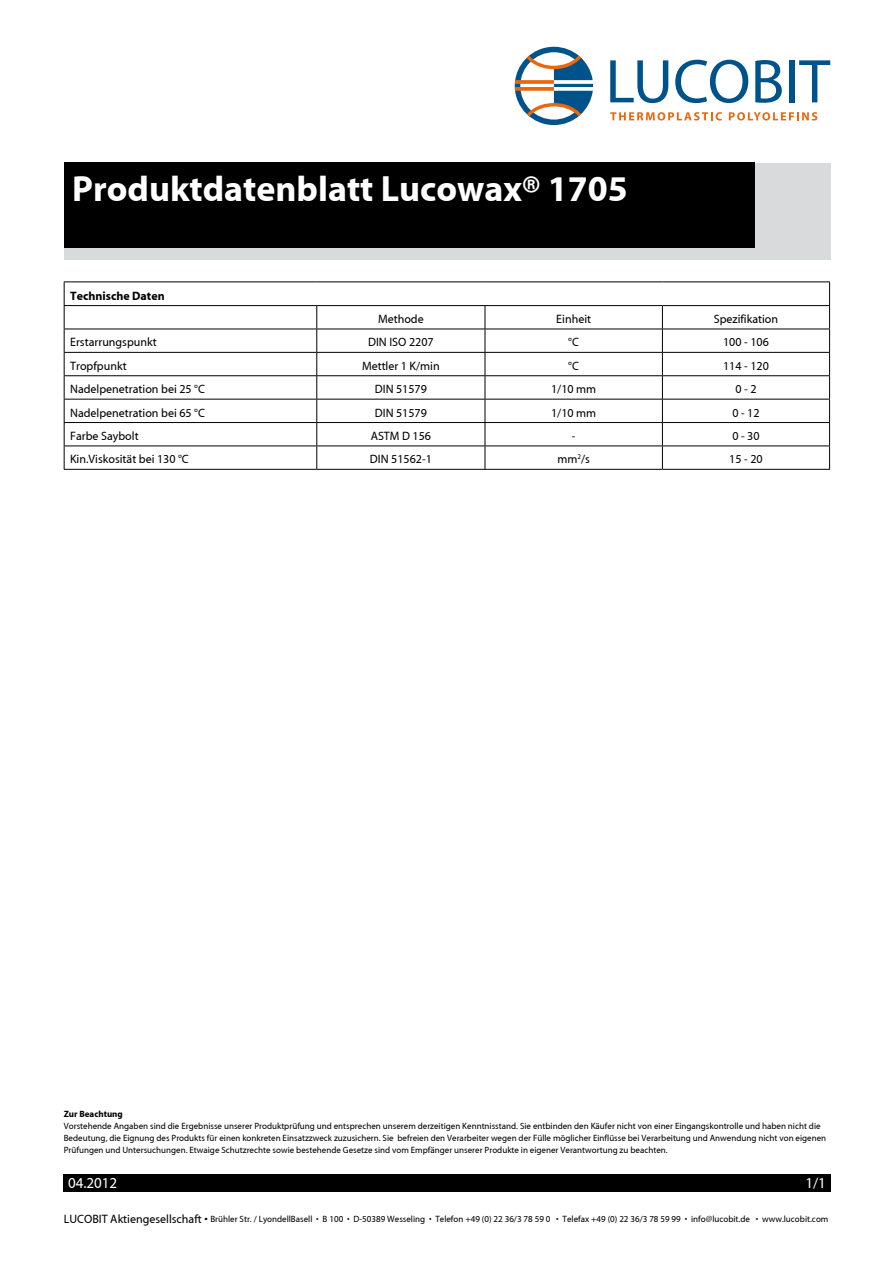
<style>
.page{position:relative;width:893px;height:1263px;background:#fff}
.page>*{position:absolute;margin:0;border:0;box-sizing:border-box;transform-origin:0 0}
.t1{font:700 36px "Myriad LUC";color:#fff}
.t2{font:15px "Myriad LUC";color:#fff}
.t3{font:12px "Myriad LUC";color:#000}
.t4{font:700 12px "Myriad LUC";color:#000}
.t5{font:9px/12px "Myriad LUC";color:#000}
.t6{font:700 9px "Myriad LUC";color:#000}
</style>
<div class="page">
<div style="left:64px;top:163px;width:766px;height:96px;background:#d9dadb"></div>
<svg style="left:515px;top:47px;width:78px;height:78px"></svg>
<svg style="left:610px;top:60px;width:58px;height:43px"></svg>
<svg style="left:675px;top:60px;width:73px;height:43px"></svg>
<svg style="left:755px;top:60px;width:27px;height:43px"></svg>
<div style="left:789px;top:60px;width:5px;height:42px;background:#00538a"></div>
<svg style="left:799px;top:60px;width:31px;height:42px"></svg>
<svg style="left:610px;top:112px;width:112px;height:9px"></svg>
<svg style="left:729px;top:112px;width:88px;height:9px"></svg>
<div style="left:64px;top:1174px;width:765px;height:18px;background:#000"></div>
<div style="left:621px;top:1174px;width:209px;height:18px;background:#000"></div>
<div style="left:64px;top:163px;width:690px;height:85px;background:#000"></div>
<hr style="left:64px;top:281px;width:253px;height:1px;background:#000">
<hr style="left:317px;top:281px;width:168px;height:1px;background:#000">
<hr style="left:485px;top:281px;width:177px;height:1px;background:#000">
<hr style="left:662px;top:281px;width:168px;height:1px;background:#000">
<hr style="left:64px;top:305px;width:253px;height:1px;background:#000">
<hr style="left:317px;top:305px;width:168px;height:1px;background:#000">
<hr style="left:485px;top:305px;width:177px;height:1px;background:#000">
<hr style="left:662px;top:305px;width:168px;height:1px;background:#000">
<hr style="left:64px;top:329px;width:253px;height:1px;background:#000">
<hr style="left:317px;top:329px;width:168px;height:1px;background:#000">
<hr style="left:485px;top:329px;width:177px;height:1px;background:#000">
<hr style="left:662px;top:329px;width:168px;height:1px;background:#000">
<hr style="left:64px;top:352px;width:253px;height:1px;background:#000">
<hr style="left:317px;top:352px;width:168px;height:1px;background:#000">
<hr style="left:485px;top:352px;width:177px;height:1px;background:#000">
<hr style="left:662px;top:352px;width:168px;height:1px;background:#000">
<hr style="left:64px;top:375px;width:253px;height:1px;background:#000">
<hr style="left:317px;top:375px;width:168px;height:1px;background:#000">
<hr style="left:485px;top:375px;width:177px;height:1px;background:#000">
<hr style="left:662px;top:375px;width:168px;height:1px;background:#000">
<hr style="left:64px;top:399px;width:253px;height:1px;background:#000">
<hr style="left:317px;top:399px;width:168px;height:1px;background:#000">
<hr style="left:485px;top:399px;width:177px;height:1px;background:#000">
<hr style="left:662px;top:399px;width:168px;height:1px;background:#000">
<hr style="left:64px;top:422px;width:253px;height:1px;background:#000">
<hr style="left:317px;top:422px;width:168px;height:1px;background:#000">
<hr style="left:485px;top:422px;width:177px;height:1px;background:#000">
<hr style="left:662px;top:422px;width:168px;height:1px;background:#000">
<hr style="left:64px;top:445px;width:253px;height:1px;background:#000">
<svg style="left:64px;top:282px;width:1px;height:187px"></svg>
<hr style="left:317px;top:445px;width:168px;height:1px;background:#000">
<svg style="left:316px;top:306px;width:1px;height:163px"></svg>
<hr style="left:485px;top:445px;width:177px;height:1px;background:#000">
<svg style="left:485px;top:306px;width:1px;height:163px"></svg>
<hr style="left:662px;top:445px;width:168px;height:1px;background:#000">
<svg style="left:662px;top:306px;width:1px;height:163px"></svg>
<svg style="left:829px;top:282px;width:1px;height:187px"></svg>
<hr style="left:64px;top:469px;width:253px;height:1px;background:#000">
<hr style="left:317px;top:469px;width:168px;height:1px;background:#000">
<hr style="left:485px;top:469px;width:177px;height:1px;background:#000">
<hr style="left:662px;top:469px;width:168px;height:1px;background:#000">
<h1 class="t1" style="left:72px;top:170px;width:557px">Produktdatenblatt Lucowax® 1705</h1>
<h3 class="t4" style="left:70px;top:289px;width:96px">Technische Daten</h3>
<h3 class="t3" style="left:378px;top:313px;width:47px">Methode</h3>
<h3 class="t3" style="left:556px;top:313px;width:36px">Einheit</h3>
<h3 class="t3" style="left:714px;top:313px;width:66px">Spezifikation</h3>
<h3 class="t3" style="left:70px;top:336px;width:88px">Erstarrungspunkt</h3>
<h3 class="t3" style="left:368px;top:336px;width:67px">DIN ISO 2207</h3>
<h3 class="t3" style="left:568px;top:336px;width:12px">°C</h3>
<h3 class="t3" style="left:723px;top:336px;width:47px">100 - 106</h3>
<h3 class="t3" style="left:70px;top:360px;width:58px">Tropfpunkt</h3>
<h3 class="t3" style="left:362px;top:360px;width:79px">Mettler 1 K/min</h3>
<h3 class="t3" style="left:568px;top:360px;width:12px">°C</h3>
<h3 class="t3" style="left:723px;top:360px;width:47px">114 - 120</h3>
<h3 class="t3" style="left:70px;top:383px;width:136px">Nadelpenetration bei 25 °C</h3>
<h3 class="t3" style="left:375px;top:383px;width:54px">DIN 51579</h3>
<h3 class="t3" style="left:551px;top:383px;width:47px">1/10 mm</h3>
<h3 class="t3" style="left:735px;top:383px;width:23px">0 - 2</h3>
<h3 class="t3" style="left:70px;top:407px;width:136px">Nadelpenetration bei 65 °C</h3>
<h3 class="t3" style="left:375px;top:407px;width:54px">DIN 51579</h3>
<h3 class="t3" style="left:551px;top:407px;width:47px">1/10 mm</h3>
<h3 class="t3" style="left:732px;top:407px;width:29px">0 - 12</h3>
<h3 class="t3" style="left:70px;top:430px;width:70px">Farbe Saybolt</h3>
<h3 class="t3" style="left:371px;top:430px;width:62px">ASTM D 156</h3>
<h3 class="t3" style="left:572px;top:430px;width:5px">-</h3>
<h3 class="t3" style="left:732px;top:430px;width:29px">0 - 30</h3>
<h3 class="t3" style="left:70px;top:453px;width:120px">Kin.Viskosität bei 130 °C</h3>
<h3 class="t3" style="left:370px;top:453px;width:63px">DIN 51562-1</h3>
<h3 class="t3" style="left:557px;top:453px;width:34px">mm<sup>2</sup>/s</h3>
<h3 class="t3" style="left:729px;top:453px;width:35px">15 - 20</h3>
<p class="t6" style="left:64px;top:1109px;width:61px">Zur Beachtung</p>
<p class="t5" style="left:64px;top:1120px;width:764px">Vorstehende Angaben sind die Ergebnisse unserer Produktprüfung und entsprechen unserem derzeitigen Kenntnisstand. Sie entbinden den Käufer nicht von einer Eingangskontrolle und haben nicht die<br>Bedeutung, die Eignung des Produkts für einen konkreten Einsatzzweck zuzusichern. Sie befreien den Verarbeiter wegen der Fülle möglicher Einflüsse bei Verarbeitung und Anwendung nicht von eigenen<br>Prüfungen und Untersuchungen. Etwaige Schutzrechte sowie bestehende Gesetze sind vom Empfänger unserer Produkte in eigener Verantwortung zu beachten.</p>
<h2 class="t2" style="left:68px;top:1176px;width:51px">04.2012</h2>
<h2 class="t2" style="left:805px;top:1176px;width:22px">1/1</h2>
<h3 class="t3" style="left:64px;top:1213px;width:146px">LUCOBIT Aktiengesellschaft •</h3>
<p class="t5" style="left:210px;top:1213px;width:620px">Brühler Str. / LyondellBasell • B 100 • D-50389 Wesseling • Telefon +49 (0) 22 36/3 78 59 0 • Telefax +49 (0) 22 36/3 78 59 99 • info@lucobit.de • www.lucobit.com</p>
</div>
